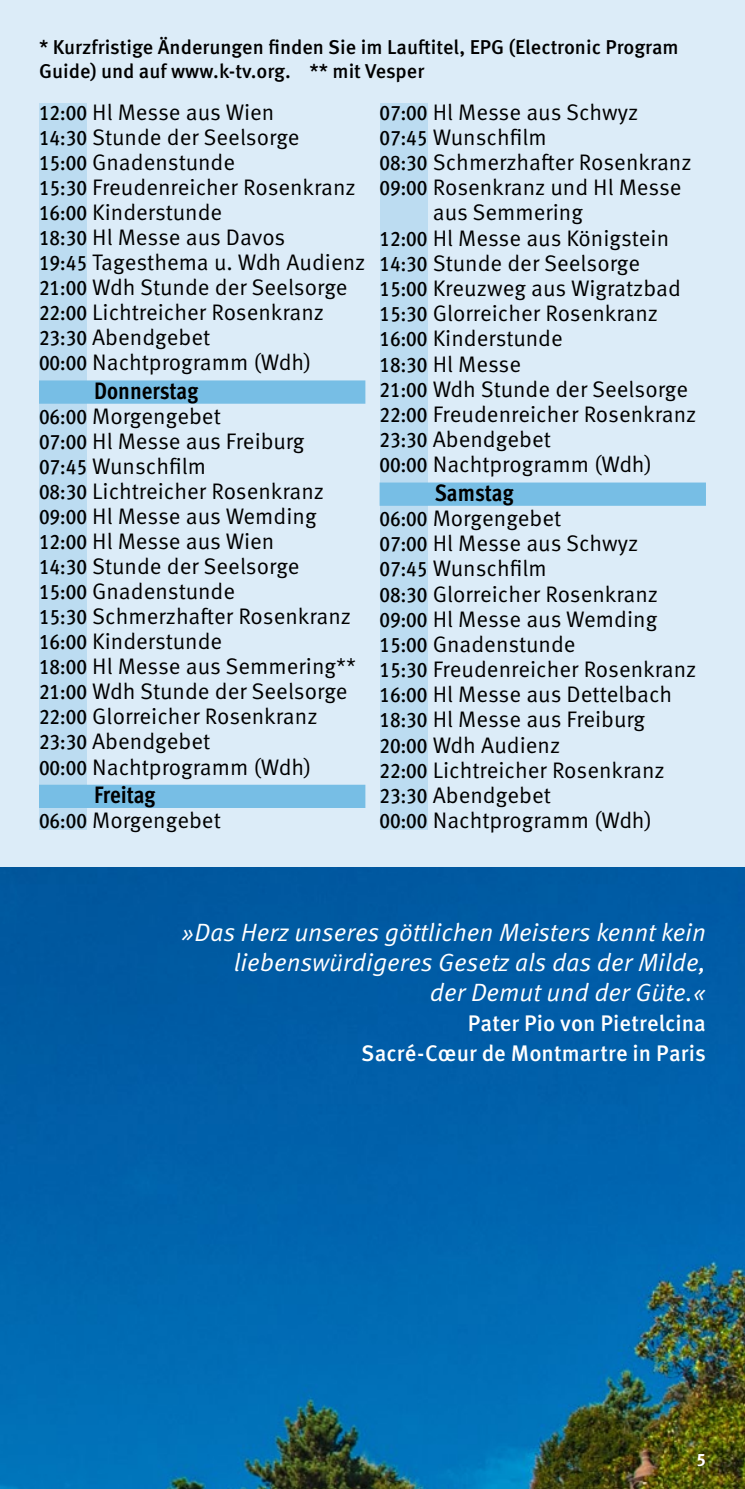
<style>
.page{position:relative;width:745px;height:1489px;background:#fff}
.page>*{position:absolute;margin:0;border:0;box-sizing:border-box;transform-origin:0 0}
.t1{font:25px/30px "Meta Pro Norm Ita";color:#fff;text-align:right}
.t2{font:700 condensed 23.75px "Meta Pro";letter-spacing:-.005em;color:#000}
.t3{font:22.5px/25px "Meta Pro Norm";color:#000}
.t4{font:500 22.5px/30px "Meta Pro";letter-spacing:.005em;color:#fff;text-align:right}
.t5{font:500 20px/24px "Meta Pro";color:#000}
.t6{font:700 17.5px "Meta Pro";color:#fff}
.s1{font-family:"Meta Pro";font-weight:500;font-stretch:condensed;font-size:21.25px}
</style>
<div class="page">
<div style="left:0;top:0;width:744px;height:1488px;background:#dcecf8"></div>
<img style="left:0;top:867px;width:744px;height:621px">
<div style="left:379px;top:103px;width:48px;height:726px;background:#bcdcf1"></div>
<div style="left:39px;top:103px;width:48px;height:726px;background:#bcdcf1"></div>
<div style="left:39px;top:380px;width:326px;height:24px;background:#77bee5"></div>
<div style="left:39px;top:784px;width:326px;height:24px;background:#77bee5"></div>
<div style="left:379px;top:482px;width:326px;height:24px;background:#77bee5"></div>
<p class="t5" style="left:39px;top:34px;width:641px">* Kurzfristige Änderungen finden Sie im Lauftitel, EPG (Electronic Program<br>Guide) und auf www.k-tv.org. ** mit Vesper</p>
<p class="t3" style="left:39px;top:98px;width:328px"><span class="s1">12:00</span> Hl Messe aus Wien<br><span class="s1">14:30</span> Stunde der Seelsorge<br><span class="s1">15:00</span> Gnadenstunde<br><span class="s1">15:30</span> Freudenreicher Rosenkranz<br><span class="s1">16:00</span> Kinderstunde<br><span class="s1">18:30</span> Hl Messe aus Davos<br><span class="s1">19:45</span> Tagesthema u. Wdh Audienz<br><span class="s1">21:00</span> Wdh Stunde der Seelsorge<br><span class="s1">22:00</span> Lichtreicher Rosenkranz<br><span class="s1">23:30</span> Abendgebet<br><span class="s1">00:00</span> Nachtprogramm (Wdh)</p>
<p class="t2" style="left:94px;top:372px;width:106px">Donnerstag</p>
<p class="t3" style="left:39px;top:402px;width:318px"><span class="s1">06:00</span> Morgengebet<br><span class="s1">07:00</span> Hl Messe aus Freiburg<br><span class="s1">07:45</span> Wunschfilm<br><span class="s1">08:30</span> Lichtreicher Rosenkranz<br><span class="s1">09:00</span> Hl Messe aus Wemding<br><span class="s1">12:00</span> Hl Messe aus Wien<br><span class="s1">14:30</span> Stunde der Seelsorge<br><span class="s1">15:00</span> Gnadenstunde<br><span class="s1">15:30</span> Schmerzhafter Rosenkranz<br><span class="s1">16:00</span> Kinderstunde<br><span class="s1">18:00</span> Hl Messe aus Semmering**<br><span class="s1">21:00</span> Wdh Stunde der Seelsorge<br><span class="s1">22:00</span> Glorreicher Rosenkranz<br><span class="s1">23:30</span> Abendgebet<br><span class="s1">00:00</span> Nachtprogramm (Wdh)</p>
<p class="t2" style="left:94px;top:776px;width:63px">Freitag</p>
<p class="t3" style="left:39px;top:806px;width:183px"><span class="s1">06:00</span> Morgengebet</p>
<p class="t3" style="left:379px;top:98px;width:260px"><span class="s1">07:00</span> Hl Messe aus Schwyz</p>
<p class="t3" style="left:379px;top:123px;width:168px"><span class="s1">07:45</span> Wunschfilm</p>
<p class="t3" style="left:379px;top:148px;width:313px"><span class="s1">08:30</span> Schmerzhafter Rosenkranz</p>
<p class="t3" style="left:379px;top:173px;width:303px"><span class="s1">09:00</span> Rosenkranz und Hl Messe</p>
<p class="t3" style="left:432px;top:199px;width:152px">aus Semmering</p>
<p class="t3" style="left:379px;top:224px;width:291px"><span class="s1">12:00</span> Hl Messe aus Königstein</p>
<p class="t3" style="left:379px;top:249px;width:262px"><span class="s1">14:30</span> Stunde der Seelsorge</p>
<p class="t3" style="left:379px;top:274px;width:302px"><span class="s1">15:00</span> Kreuzweg aus Wigratzbad</p>
<p class="t3" style="left:379px;top:299px;width:280px"><span class="s1">15:30</span> Glorreicher Rosenkranz</p>
<p class="t3" style="left:379px;top:324px;width:185px"><span class="s1">16:00</span> Kinderstunde</p>
<p class="t3" style="left:379px;top:350px;width:143px"><span class="s1">18:30</span> Hl Messe</p>
<p class="t3" style="left:379px;top:375px;width:310px"><span class="s1">21:00</span> Wdh Stunde der Seelsorge</p>
<p class="t3" style="left:379px;top:400px;width:318px"><span class="s1">22:00</span> Freudenreicher Rosenkranz</p>
<p class="t3" style="left:379px;top:425px;width:173px"><span class="s1">23:30</span> Abendgebet</p>
<p class="t3" style="left:379px;top:450px;width:274px"><span class="s1">00:00</span> Nachtprogramm (Wdh)</p>
<p class="t2" style="left:434px;top:474px;width:80px">Samstag</p>
<p class="t3" style="left:379px;top:504px;width:318px"><span class="s1">06:00</span> Morgengebet<br><span class="s1">07:00</span> Hl Messe aus Schwyz<br><span class="s1">07:45</span> Wunschfilm<br><span class="s1">08:30</span> Glorreicher Rosenkranz<br><span class="s1">09:00</span> Hl Messe aus Wemding<br><span class="s1">15:00</span> Gnadenstunde<br><span class="s1">15:30</span> Freudenreicher Rosenkranz<br><span class="s1">16:00</span> Hl Messe aus Dettelbach<br><span class="s1">18:30</span> Hl Messe aus Freiburg<br><span class="s1">20:00</span> Wdh Audienz<br><span class="s1">22:00</span> Lichtreicher Rosenkranz<br><span class="s1">23:30</span> Abendgebet<br><span class="s1">00:00</span> Nachtprogramm (Wdh)</p>
<p class="t1" style="left:181px;top:915px;width:525px">»Das Herz unseres göttlichen Meisters kennt kein liebenswürdigeres Gesetz als das der Milde,<br>der Demut und der Güte.«</p>
<p class="t4" style="left:361px;top:1006px;width:346px">Pater Pio von Pietrelcina<br>Sacré-Cœur de Montmartre in Paris</p>
<p class="t6" style="left:696px;top:1443px;width:11px">5</p>
</div>
